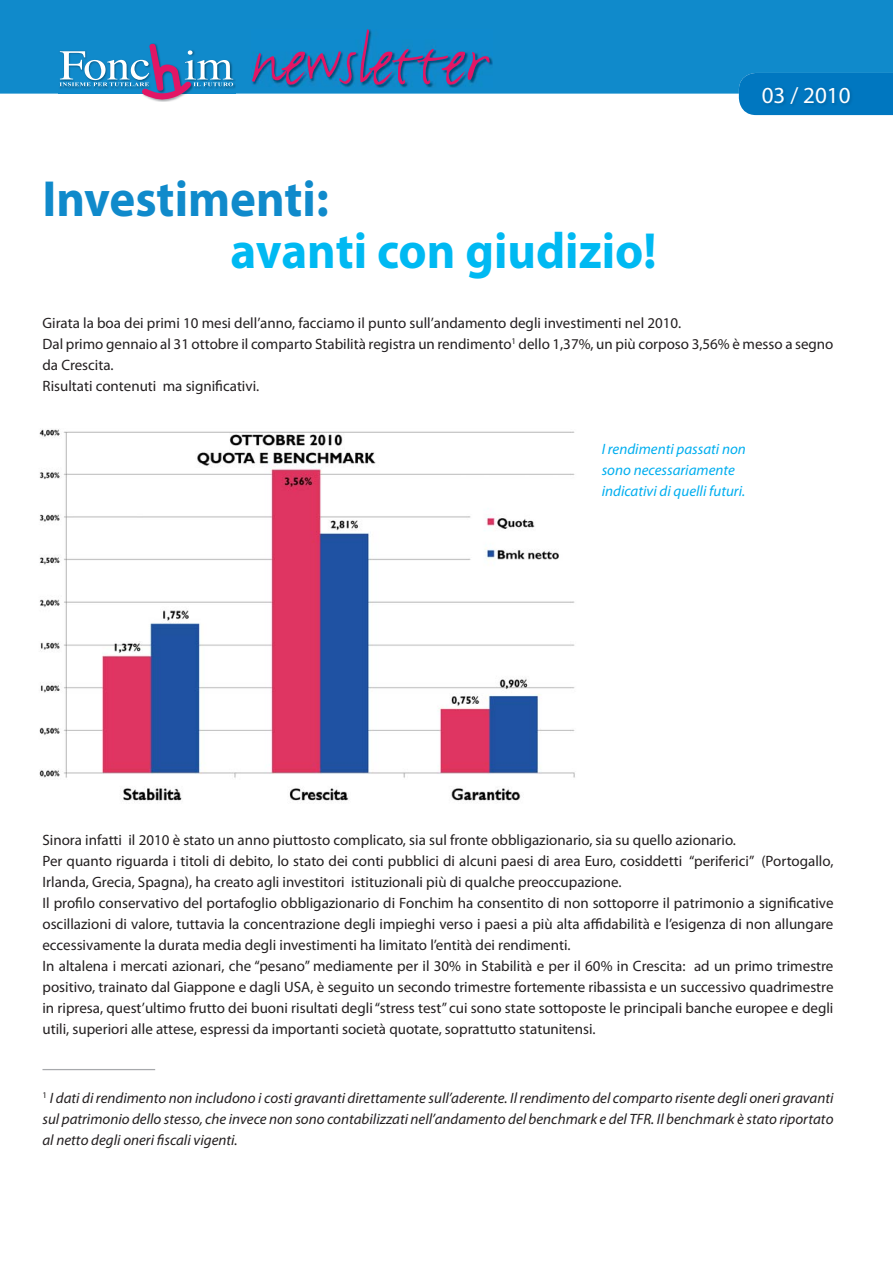
<style>
.page{position:relative;width:893px;height:1263px;background:#fff}
.page>*{position:absolute;margin:0;border:0;box-sizing:border-box;transform-origin:0 0}
.t1{font:75px "FF Justlefthand";letter-spacing:.01em;color:#e21665}
.t2{font:700 51px "Myriad Pro";color:#00b9f2;scale:.96 1}
.t3{font:700 51px "Myriad Pro";color:#108acb;scale:.96 1}
.t4{font:23.1px "Myriad Pro";color:#fff}
.t5{font:15px/21px "Myriad Pro";color:#231f20}
.t6{font:italic 15px/21px "Myriad Pro";color:#231f20;text-align:justify}
.t7{font:italic 15px/21px "Myriad Pro";color:#00aeef}
</style>
<div class="page">
<div style="left:0;top:0;width:893px;height:94px;background:#108acb"></div>
<img style="left:59px;top:43px;width:177px;height:59px">
<svg style="left:59px;top:44px;width:174px;height:57px"></svg>
<img style="left:252px;top:29px;width:241px;height:59px">
<div style="left:739px;top:73px;width:154px;height:42px;background:#0077c0"></div>
<img style="left:761px;top:86px;width:92px;height:21px">
<hr style="left:42px;top:1069px;width:113px;height:1px;background:#a7a9ac">
<img style="left:39px;top:429px;width:536px;height:374px">
<h1 class="t1" style="left:251px;top:34px;width:238px">newsletter</h1>
<h2 class="t3" style="left:42px;top:179px;width:300px">Investimenti:</h2>
<h2 class="t2" style="left:230px;top:232px;width:445px">avanti con giudizio!</h2>
<h3 class="t4" style="left:762px;top:86px;width:90px">03 / 2010</h3>
<p class="t5" style="left:42px;top:314px;width:792px">Girata la boa dei primi 10 mesi dell’anno, facciamo il punto sull’andamento degli investimenti nel 2010.<br>Dal primo gennaio al 31 ottobre il comparto Stabilità registra un rendimento<sup>1</sup> dello 1,37%, un più corposo 3,56% è messo a segno da Crescita.<br>Risultati contenuti ma significativi.</p>
<p class="t7" style="left:602px;top:440px;width:146px">I rendimenti passati non sono necessariamente indicativi di quelli futuri.</p>
<p class="t5" style="left:42px;top:831px;width:792px">Sinora infatti il 2010 è stato un anno piuttosto complicato, sia sul fronte obbligazionario, sia su quello azionario.<br>Per quanto riguarda i titoli di debito, lo stato dei conti pubblici di alcuni paesi di area Euro, cosiddetti “periferici” (Portogallo, Irlanda, Grecia, Spagna), ha creato agli investitori istituzionali più di qualche preoccupazione.<br>Il profilo conservativo del portafoglio obbligazionario di Fonchim ha consentito di non sottoporre il patrimonio a significative oscillazioni di valore, tuttavia la concentrazione degli impieghi verso i paesi a più alta affidabilità e l’esigenza di non allungare eccessivamente la durata media degli investimenti ha limitato l’entità dei rendimenti.<br>In altalena i mercati azionari, che “pesano” mediamente per il 30% in Stabilità e per il 60% in Crescita: ad un primo trimestre positivo, trainato dal Giappone e dagli USA, è seguito un secondo trimestre fortemente ribassista e un successivo quadrimestre in ripresa, quest’ultimo frutto dei buoni risultati degli “stress test” cui sono state sottoposte le principali banche europee e degli utili, superiori alle attese, espressi da importanti società quotate, soprattutto statunitensi.</p>
<p class="t6" style="left:42px;top:1089px;width:792px"><sup>1</sup> I dati di rendimento non includono i costi gravanti direttamente sull’aderente. Il rendimento del comparto risente degli oneri gravanti sul patrimonio dello stesso, che invece non sono contabilizzati nell’andamento del benchmark e del TFR. Il benchmark è stato riportato al netto degli oneri fiscali vigenti.</p>
</div>
